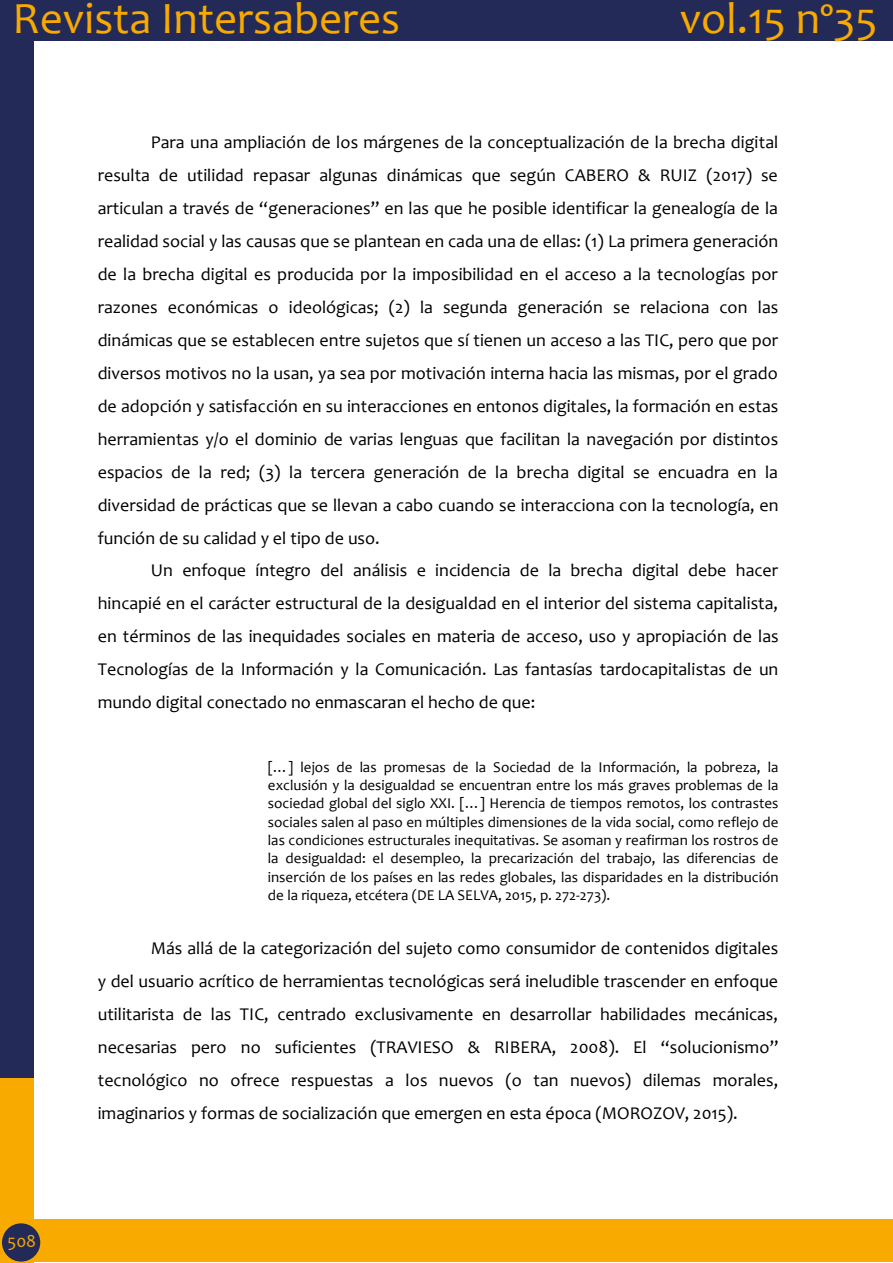
<style>
.page{position:relative;width:893px;height:1263px;background:#fff}
.page>*{position:absolute;margin:0;border:0;box-sizing:border-box;transform-origin:0 0}
.t1{font:45px "Candara";color:#f8aa00}
.t2{font:18px/33px "Candara";color:#000;text-align:justify}
.t3{font:18px "Candara";color:#f8aa00}
.t4{font:15px/18.3px "Candara";color:#000;text-align:justify}
</style>
<div class="page">
<div style="left:0;top:0;width:33px;height:1081px;background:#232a57"></div>
<div style="left:0;top:0;width:893px;height:41px;background:#232a57"></div>
<div style="left:0;top:1078px;width:33px;height:185px;background:#f8aa00"></div>
<div style="left:21px;top:1219px;width:872px;height:43px;background:#f8aa00"></div>
<div style="left:2px;top:1223px;width:38px;height:38px;background:#232a57;border-radius:50%"></div>
<h1 class="t1" style="left:13px;top:-9px;width:389px">Revista Intersaberes</h1>
<h1 class="t1" style="left:680px;top:-9px;width:199px">vol.15 nº35</h1>
<p class="t2" style="left:98px;top:126px;width:682px;text-indent:53px">Para una ampliación de los márgenes de la conceptualización de la brecha digital resulta de utilidad repasar algunas dinámicas que según CABERO &amp; RUIZ (2017) se articulan a través de “generaciones” en las que he posible identificar la genealogía de la realidad social y las causas que se plantean en cada una de ellas: (1) La primera generación de la brecha digital es producida por la imposibilidad en el acceso a la tecnologías por razones económicas o ideológicas; (2) la segunda generación se relaciona con las dinámicas que se establecen entre sujetos que sí tienen un acceso a las TIC, pero que por diversos motivos no la usan, ya sea por motivación interna hacia las mismas, por el grado de adopción y satisfacción en su interacciones en entonos digitales, la formación en estas herramientas y/o el dominio de varias lenguas que facilitan la navegación por distintos espacios de la red; (3) la tercera generación de la brecha digital se encuadra en la diversidad de prácticas que se llevan a cabo cuando se interacciona con la tecnología, en función de su calidad y el tipo de uso.</p>
<p class="t2" style="left:98px;top:554px;width:682px;text-indent:53px">Un enfoque íntegro del análisis e incidencia de la brecha digital debe hacer hincapié en el carácter estructural de la desigualdad en el interior del sistema capitalista, en términos de las inequidades sociales en materia de acceso, uso y apropiación de las Tecnologías de la Información y la Comunicación. Las fantasías tardocapitalistas de un mundo digital conectado no enmascaran el hecho de que:</p>
<p class="t3" style="left:8px;top:1229px;width:30px">508</p>
<p class="t4" style="left:268px;top:758px;width:512px">[…] lejos de las promesas de la Sociedad de la Información, la pobreza, la exclusión y la desigualdad se encuentran entre los más graves problemas de la sociedad global del siglo XXI. […] Herencia de tiempos remotos, los contrastes sociales salen al paso en múltiples dimensiones de la vida social, como reflejo de las condiciones estructurales inequitativas. Se asoman y reafirman los rostros de la desigualdad: el desempleo, la precarización del trabajo, las diferencias de inserción de los países en las redes globales, las disparidades en la distribución de la riqueza, etcétera (DE LA SELVA, 2015, p. 272-273).</p>
<p class="t2" style="left:98px;top:931px;width:682px;text-indent:53px">Más allá de la categorización del sujeto como consumidor de contenidos digitales y del usuario acrítico de herramientas tecnológicas será ineludible trascender en enfoque utilitarista de las TIC, centrado exclusivamente en desarrollar habilidades mecánicas, necesarias pero no suficientes (TRAVIESO &amp; RIBERA, 2008). El “solucionismo” tecnológico no ofrece respuestas a los nuevos (o tan nuevos) dilemas morales, imaginarios y formas de socialización que emergen en esta época (MOROZOV, 2015).</p>
</div>
